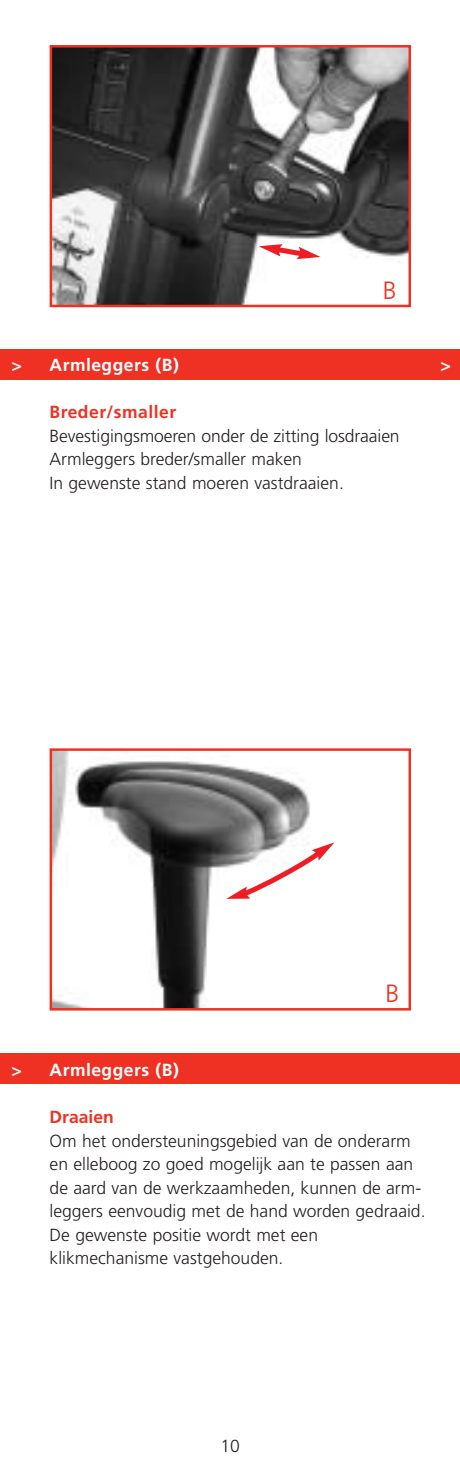
<style>
.page{position:relative;width:460px;height:1475px;background:#fff}
.page>*{position:absolute;margin:0;border:0;box-sizing:border-box;transform-origin:0 0}
.t1{font:300 25px "Frutiger";color:#ee3123}
.t2{font:300 17.5px/23.5px "Frutiger";color:#231f1f}
.t3{font:700 17.5px "Frutiger";letter-spacing:.03em;color:#fff}
.t4{font:700 17.5px "Frutiger";letter-spacing:.03em;color:#ee3123}
.t5{font:700 17.5px "Frutiger";color:#ee3123}
</style>
<div class="page">
<div style="left:0;top:350px;width:460px;height:30px;background:#ee3123"></div>
<div style="left:0;top:1053px;width:460px;height:31px;background:#ee3123"></div>
<img style="left:53px;top:48px;width:355px;height:256px">
<div style="left:50px;top:45px;width:361px;height:262px;border:2px solid #ee3123"></div>
<svg style="left:259px;top:244px;width:62px;height:15px"></svg>
<img style="left:53px;top:751px;width:257px;height:257px">
<div style="left:50px;top:748px;width:361px;height:263px;border:2px solid #ee3123"></div>
<svg style="left:226px;top:842px;width:108px;height:59px"></svg>
<svg style="left:232px;top:815px;width:78px;height:9px"></svg>
<p class="t3" style="left:12px;top:358px;width:12px">&gt;</p>
<h1 class="t1" style="left:383px;top:280px;width:15px">B</h1>
<p class="t3" style="left:50px;top:358px;width:131px">Armleggers (B)</p>
<p class="t4" style="left:50px;top:405px;width:128px">Breder/smaller</p>
<p class="t2" style="left:50px;top:425px;width:352px">Bevestigingsmoeren onder de zitting losdraaien<br>Armleggers breder/smaller maken<br>In gewenste stand moeren vastdraaien.</p>
<p class="t3" style="left:441px;top:358px;width:12px">&gt;</p>
<p class="t3" style="left:12px;top:1063px;width:12px">&gt;</p>
<h1 class="t1" style="left:385px;top:983px;width:15px">B</h1>
<p class="t3" style="left:50px;top:1063px;width:131px">Armleggers (B)</p>
<p class="t5" style="left:50px;top:1110px;width:66px">Draaien</p>
<p class="t2" style="left:50px;top:1130px;width:377px">Om het ondersteuningsgebied van de onderarm en elleboog zo goed mogelijk aan te passen aan de aard van de werkzaamheden, kunnen de arm&shy;leggers eenvoudig met de hand worden gedraaid.<br>De gewenste positie wordt met een klikmechanisme vastgehouden.</p>
<p class="t2" style="left:221px;top:1435px;width:21px">10</p>
</div>
